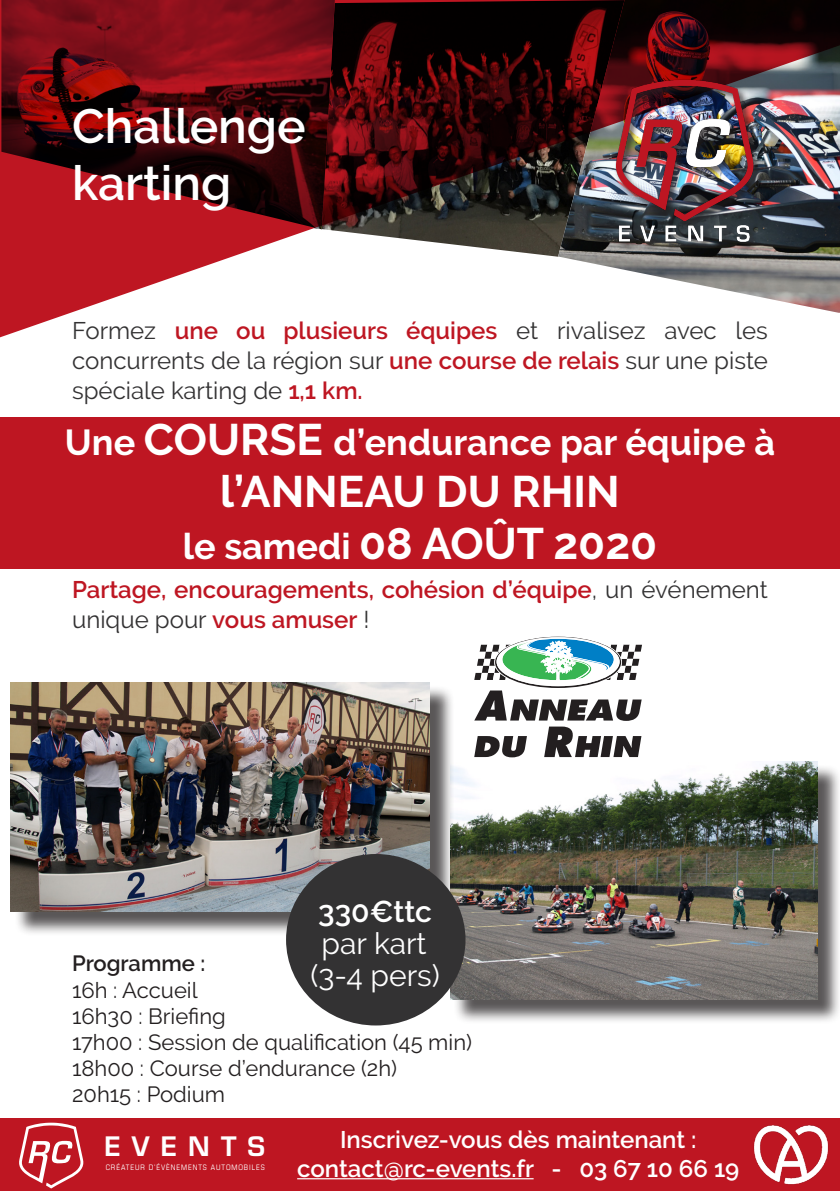
<style>
.page{position:relative;width:840px;height:1191px;background:#fff}
.page>*{position:absolute;margin:0;border:0;box-sizing:border-box;transform-origin:0 0}
.t1{font:600 48px/57.6px "Raleway";color:#fff}
.t2{font:700 44px "Raleway";color:#fff}
.t3{font:700 36px "Raleway";color:#fff}
.t4{font:30px "Raleway";color:#fff}
.t5{font:600 30px "Raleway";color:#fff}
.t6{font:600 26.2px "Eurostile LT Std";letter-spacing:.425em;color:#fff}
.t7{font:24px/30px "Raleway";color:#333233;text-align:justify}
.t8{font:600 24px/30px "Raleway";color:#be1622}
.t9{font:600 24px "Raleway";color:#fff}
.t10{font:22px "Raleway";color:#231f20}
.t11{font:600 22px "Raleway";color:#231f20}
.t12{font:condensed 7.6px "Eurostile LT Std";letter-spacing:.12em;color:#fff}
.s1{font-weight:600;color:#be1622}
.s2{font-size:44px}
.s3{font-size:36px}
.s4{font-weight:400;color:#333233}
</style>
<div class="page">
<div style="left:0;top:1119px;width:839px;height:72px;background:#be1622"></div>
<div style="left:453px;top:764px;width:386px;height:260px;background:#231f20;opacity:.75"></div>
<img style="left:450px;top:761px;width:366px;height:238px">
<div style="left:14px;top:685px;width:440px;height:251px;background:#231f20;opacity:.75"></div>
<img style="left:11px;top:682px;width:418px;height:229px">
<div style="left:286px;top:854px;width:179px;height:171px;background:#333233;border-radius:50%"></div>
<svg style="left:0;top:0;width:839px;height:338px"></svg>
<svg style="left:19px;top:1122px;width:65px;height:66px"></svg>
<div style="left:0;top:417px;width:839px;height:151px;background:#be1622"></div>
<hr style="left:297px;top:1178px;width:236px;height:1px;background:#fff">
<img style="left:753px;top:1125px;width:76px;height:60px">
<svg style="left:474px;top:636px;width:167px;height:121px"></svg>
<img style="left:599px;top:76px;width:168px;height:173px">
<p class="t1" style="left:72px;top:97px;width:235px">Challenge karting</p>
<p class="t7" style="left:72px;top:315px;width:697px">Formez <span class="s1">une ou plusieurs équipes</span> et rivalisez avec les concurrents de la région sur <span class="s1">une course de relais</span> sur une piste spéciale karting de <span class="s1">1,1 km.</span></p>
<p class="t3" style="left:65px;top:422px;width:711px">Une <span class="s2">COURSE</span> d’endurance par équipe à</p>
<p class="t2" style="left:220px;top:466px;width:400px">l’ANNEAU DU RHIN</p>
<p class="t2" style="left:183px;top:518px;width:475px"><span class="s3">le samedi</span> 08 AOÛT 2020</p>
<p class="t8" style="left:72px;top:575px;width:697px">Partage, encouragements, cohésion d’équipe<span class="s4">, un événement unique pour</span> vous amuser <span class="s4">!</span></p>
<p class="t5" style="left:318px;top:894px;width:115px">330€ttc</p>
<p class="t4" style="left:321px;top:926px;width:106px">par kart</p>
<p class="t4" style="left:310px;top:958px;width:131px">(3-4 pers)</p>
<p class="t11" style="left:72px;top:951px;width:135px">Programme :</p>
<p class="t10" style="left:72px;top:977px;width:127px">16h : Accueil</p>
<p class="t10" style="left:72px;top:1003px;width:155px">16h30 : Briefing</p>
<p class="t10" style="left:72px;top:1029px;width:401px">17h00 : Session de qualification (45 min)</p>
<p class="t10" style="left:72px;top:1055px;width:326px">18h00 : Course d’endurance (2h)</p>
<p class="t10" style="left:72px;top:1081px;width:154px">20h15 : Podium</p>
<p class="t6" style="left:104px;top:1130px;width:162px">EVENTS</p>
<p class="t12" style="left:106px;top:1163px;width:160px">CRÉATEUR D’ÉVÈNEMENTS AUTOMOBILES</p>
<p class="t9" style="left:340px;top:1125px;width:358px">Inscrivez-vous dès maintenant :</p>
<p class="t9" style="left:297px;top:1154px;width:443px">contact@rc-events.fr - 03 67 10 66 19</p>
</div>
